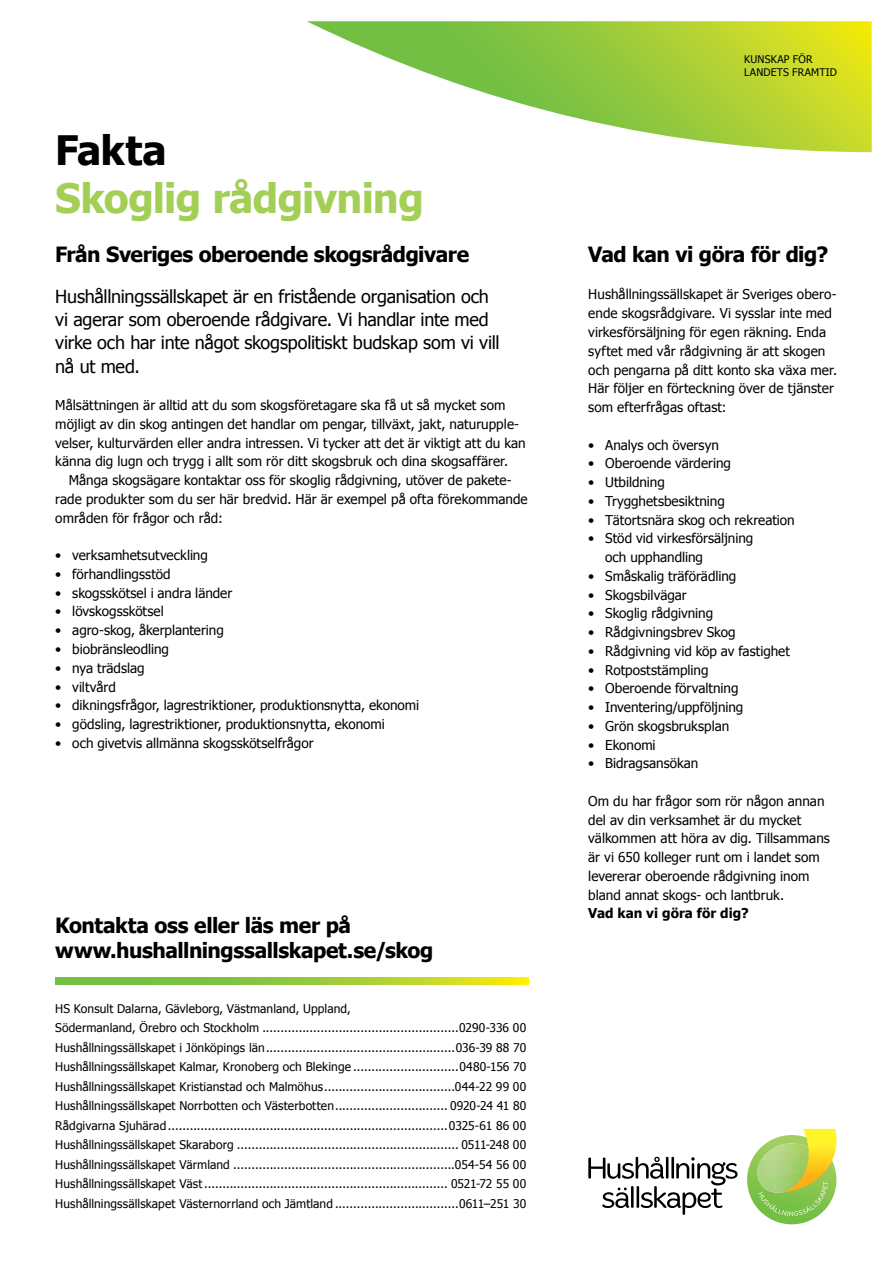
<style>
.page{position:relative;width:893px;height:1263px;background:#fff}
.page>*{position:absolute;margin:0;border:0;box-sizing:border-box;transform-origin:0 0}
.t1{font:700 40.5px "Tahoma";letter-spacing:-.015em;color:#a4cf57}
.t2{font:700 40.5px "Tahoma";letter-spacing:-.01em;color:#000}
.t3{font:700 21px/25.5px "Tahoma";letter-spacing:-.02em;color:#000}
.t4{font:18px/23.2px "Tahoma";letter-spacing:-.01em;color:#000}
.t5{font:13.5px/18.8px "Tahoma";color:#000}
.t6{font:700 13.5px "Tahoma";letter-spacing:.005em;color:#000}
.t7{font:12px/19.5px "Tahoma";letter-spacing:.01em;color:#000}
.t8{font:10.5px/13.5px "Tahoma";letter-spacing:.015em;color:#000}
</style>
<div class="page">
<svg style="left:307px;top:21px;width:565px;height:131px"></svg>
<svg style="left:747px;top:1129px;width:89px;height:95px"></svg>
<svg style="left:588px;top:1157px;width:150px;height:58px"></svg>
<svg style="left:55px;top:978px;width:474px;height:6px;background:#9dcc35"></svg>
<h1 class="t2" style="left:55px;top:121px;width:113px">Fakta</h1>
<h1 class="t1" style="left:55px;top:169px;width:370px">Skoglig rådgivning</h1>
<h2 class="t3" style="left:55px;top:240px;width:415px">Från Sveriges oberoende skogsrådgivare</h2>
<h3 class="t4" style="left:55px;top:284px;width:446px">Hushållningssällskapet är en fristående organisation och vi agerar som oberoende rådgivare. Vi handlar inte med virke och har inte något skogspolitiskt budskap som vi vill nå ut med.</h3>
<p class="t5" style="left:55px;top:395px;width:472px">Målsättningen är alltid att du som skogsföretagare ska få ut så mycket som möjligt av din skog antingen det handlar om pengar, tillväxt, jakt, naturupple&shy;velser, kulturvärden eller andra intressen. Vi tycker att det är viktigt att du kan känna dig lugn och trygg i allt som rör ditt skogsbruk och dina skogsaffärer.</p>
<p class="t5" style="left:55px;top:470px;width:474px;text-indent:14px">Många skogsägare kontaktar oss för skoglig rådgivning, utöver de pakete&shy;rade produkter som du ser här bredvid. Här är exempel på ofta förekommande områden för frågor och råd:</p>
<p class="t5" style="left:55px;top:545px;width:154px">• verksamhetsutveckling</p>
<p class="t5" style="left:55px;top:564px;width:117px">• förhandlingsstöd</p>
<p class="t5" style="left:55px;top:583px;width:179px">• skogsskötsel i andra länder</p>
<p class="t5" style="left:55px;top:601px;width:110px">• lövskogsskötsel</p>
<p class="t5" style="left:55px;top:620px;width:170px">• agro-skog, åkerplantering</p>
<p class="t5" style="left:55px;top:639px;width:115px">• biobränsleodling</p>
<p class="t5" style="left:55px;top:658px;width:91px">• nya trädslag</p>
<p class="t5" style="left:55px;top:676px;width:62px">• viltvård</p>
<p class="t5" style="left:55px;top:695px;width:365px">• dikningsfrågor, lagrestriktioner, produktionsnytta, ekonomi</p>
<p class="t5" style="left:55px;top:714px;width:331px">• gödsling, lagrestriktioner, produktionsnytta, ekonomi</p>
<p class="t5" style="left:55px;top:733px;width:260px">• och givetvis allmänna skogsskötselfrågor</p>
<h2 class="t3" style="left:55px;top:911px;width:379px">Kontakta oss eller läs mer på www.hushallningssallskapet.se/skog</h2>
<p class="t7" style="left:55px;top:998px;width:473px">HS Konsult Dalarna, Gävleborg, Västmanland, Uppland,<br>Södermanland, Örebro och Stockholm ......................................................0290-336 00<br>Hushållningssällskapet i Jönköpings län....................................................036-39 88 70<br>Hushållningssällskapet Kalmar, Kronoberg och Blekinge .............................0480-156 70<br>Hushållningssällskapet Kristianstad och Malmöhus....................................044-22 99 00<br>Hushållningssällskapet Norrbotten och Västerbotten............................... 0920-24 41 80<br>Rådgivarna Sjuhärad.............................................................................0325-61 86 00<br>Hushållningssällskapet Skaraborg ............................................................. 0511-248 00<br>Hushållningssällskapet Värmland .............................................................054-54 56 00<br>Hushållningssällskapet Väst................................................................... 0521-72 55 00<br>Hushållningssällskapet Västernorrland och Jämtland ..................................0611–251 30</p>
<p class="t8" style="left:744px;top:52px;width:94px">KUNSKAP FÖR<br>LANDETS FRAMTID</p>
<h2 class="t3" style="left:588px;top:240px;width:241px">Vad kan vi göra för dig?</h2>
<p class="t5" style="left:588px;top:284px;width:250px">Hushållningssällskapet är Sveriges obero&shy;ende skogsrådgivare. Vi sysslar inte med virkesförsäljning för egen räkning. Enda syftet med vår rådgivning är att skogen och pengarna på ditt konto ska växa mer.<br>Här följer en förteckning över de tjänster som efterfrågas oftast:</p>
<p class="t5" style="left:588px;top:435px;width:132px">• Analys och översyn</p>
<p class="t5" style="left:588px;top:453px;width:144px">• Oberoende värdering</p>
<p class="t5" style="left:588px;top:472px;width:78px">• Utbildning</p>
<p class="t5" style="left:588px;top:491px;width:138px">• Trygghetsbesiktning</p>
<p class="t5" style="left:588px;top:510px;width:208px">• Tätortsnära skog och rekreation</p>
<p class="t5" style="left:605px;top:528px;width:150px;text-indent:-17px">• Stöd vid virkesförsäljning och upphandling</p>
<p class="t5" style="left:588px;top:566px;width:150px">• Småskalig träförädling</p>
<p class="t5" style="left:588px;top:585px;width:100px">• Skogsbilvägar</p>
<p class="t5" style="left:588px;top:603px;width:127px">• Skoglig rådgivning</p>
<p class="t5" style="left:588px;top:622px;width:149px">• Rådgivningsbrev Skog</p>
<p class="t5" style="left:588px;top:641px;width:203px">• Rådgivning vid köp av fastighet</p>
<p class="t5" style="left:588px;top:660px;width:122px">• Rotpoststämpling</p>
<p class="t5" style="left:588px;top:678px;width:152px">• Oberoende förvaltning</p>
<p class="t5" style="left:588px;top:697px;width:157px">• Inventering/uppföljning</p>
<p class="t5" style="left:588px;top:716px;width:143px">• Grön skogsbruksplan</p>
<p class="t5" style="left:588px;top:735px;width:69px">• Ekonomi</p>
<p class="t5" style="left:588px;top:753px;width:112px">• Bidragsansökan</p>
<p class="t5" style="left:588px;top:791px;width:243px">Om du har frågor som rör någon annan del av din verksamhet är du mycket välkommen att höra av dig. Tillsammans är vi 650 kolleger runt om i landet som levererar oberoende rådgivning inom bland annat skogs- och lantbruk.</p>
<p class="t6" style="left:588px;top:904px;width:162px">Vad kan vi göra för dig?</p>
</div>
